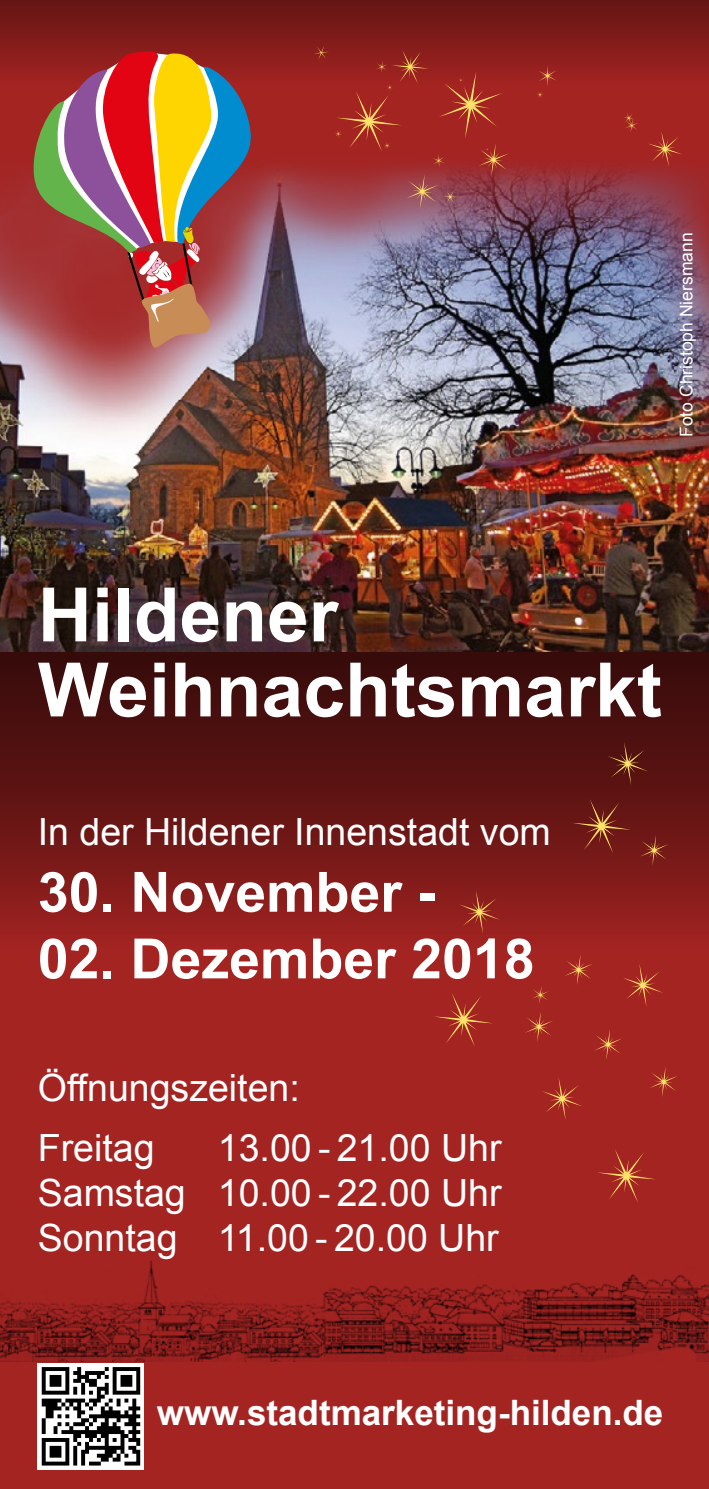
<style>
.page{position:relative;width:709px;height:1489px;background:#fff}
.page>*{position:absolute;margin:0;border:0;box-sizing:border-box;transform-origin:0 0}
.t1{font:700 75px/75px "Arial";color:#fff}
.t2{font:700 55.5px "Arial";color:#fff}
.t3{font:37.5px/45px "Arial";color:#fff}
.t4{font:700 35px "Arial";color:#fff}
.t5{font:17.5px "Arial";color:#fff}
</style>
<div class="page">
<div style="left:0;top:0;width:709px;height:1488px;background:#a42422"></div>
<svg style="left:0;top:651px;width:709px;height:279px;background:#601413"></svg>
<img style="left:0;top:1260px;width:709px;height:100px">
<div style="left:0;top:0;width:709px;height:85px;background:linear-gradient(to bottom,#641514,#a22321)"></div>
<img style="left:0;top:162px;width:709px;height:489px">
<svg style="left:34px;top:51px;width:217px;height:297px"></svg>
<svg style="left:647px;top:132px;width:35px;height:35px"></svg>
<svg style="left:623px;top:113px;width:15px;height:19px"></svg>
<svg style="left:536px;top:65px;width:21px;height:33px"></svg>
<svg style="left:313px;top:45px;width:196px;height:164px"></svg>
<svg style="left:572px;top:799px;width:59px;height:54px;background:#76271c"></svg>
<svg style="left:435px;top:994px;width:57px;height:53px"></svg>
<svg style="left:598px;top:1149px;width:57px;height:53px"></svg>
<svg style="left:459px;top:890px;width:41px;height:43px"></svg>
<svg style="left:542px;top:1078px;width:39px;height:42px"></svg>
<svg style="left:624px;top:964px;width:39px;height:42px"></svg>
<svg style="left:607px;top:742px;width:41px;height:43px;background:#622217"></svg>
<svg style="left:565px;top:955px;width:27px;height:29px"></svg>
<svg style="left:650px;top:1067px;width:27px;height:30px"></svg>
<svg style="left:525px;top:1012px;width:27px;height:30px"></svg>
<svg style="left:532px;top:986px;width:16px;height:18px"></svg>
<svg style="left:640px;top:834px;width:28px;height:31px"></svg>
<svg style="left:594px;top:1030px;width:28px;height:29px"></svg>
<svg style="left:38px;top:1363px;width:106px;height:106px;background:#f3f3f3"></svg>
<svg style="left:42px;top:1366px;width:98px;height:99px;background:#7a7a7a"></svg>
<p class="t5" style="left:675px;top:437px;width:206px;rotate:-90deg">Foto Christoph Niersmann</p>
<h1 class="t1" style="left:38px;top:579px;width:625px">Hildener<br>Weihnachtsmarkt</h1>
<p class="t3" style="left:38px;top:809px;width:514px">In der Hildener Innenstadt vom</p>
<h2 class="t2" style="left:38px;top:855px;width:399px">30. November -</h2>
<h2 class="t2" style="left:38px;top:921px;width:498px">02. Dezember 2018</h2>
<p class="t3" style="left:38px;top:1058px;width:263px;line-height:60px">Öffnungszeiten:<br>Freitag</p>
<p class="t3" style="left:38px;top:1125px;width:465px;text-align:justify;text-indent:180px">13.00 - 21.00 Uhr Samstag 10.00 - 22.00 Uhr Sonntag 11.00 - 20.00 Uhr</p>
<p class="t4" style="left:157px;top:1388px;width:508px">www.stadtmarketing-hilden.de</p>
</div>
